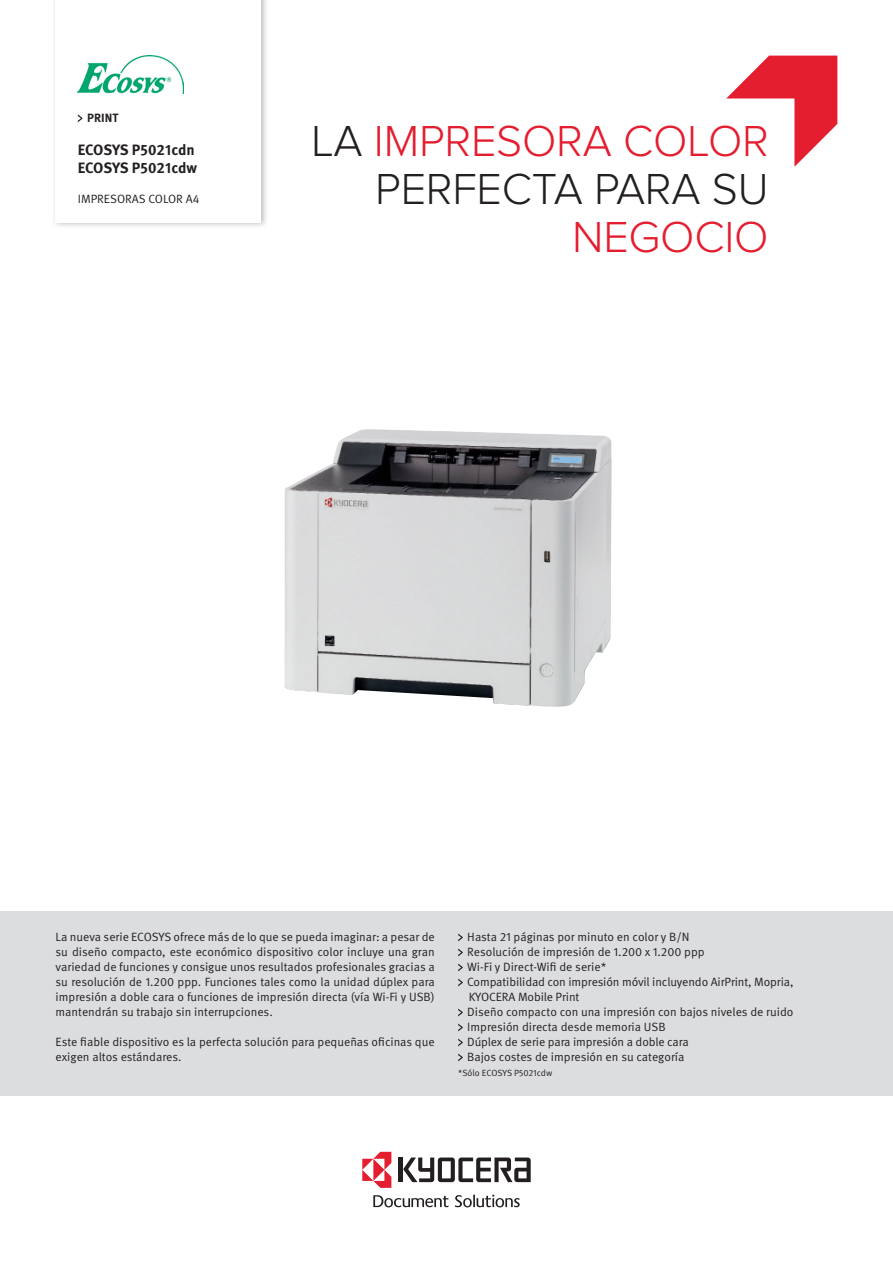
<style>
.page{position:relative;width:893px;height:1263px;background:#fff}
.page>*{position:absolute;margin:0;border:0;box-sizing:border-box;transform-origin:0 0}
.t1{font:300 45px "Proxima Nova";letter-spacing:-.005em;color:#e41d2f}
.t2{font:300 45px "Proxima Nova";letter-spacing:-.005em;color:#231f20}
.Note2{font:700 15px "Meta Pro";letter-spacing:-.005em;color:#231f20}
.Copy1a{font:12px/15px "Meta Pro Norm";letter-spacing:-.005em;color:#231f20}
.Note3{font:12px "Meta Pro Norm";color:#231f20}
.Note1{font:700 12px "Meta Pro";color:#231f20}
.Copy1a-2{font:9px "Meta Pro Norm";letter-spacing:-.005em;color:#231f20}
.s1{color:#231f20}
</style>
<div class="page">
<img style="left:284px;top:429px;width:328px;height:278px">
<div style="left:0;top:911px;width:893px;height:185px;background:#dcdddf"></div>
<div style="left:51px;top:0;width:217px;height:229px;background:#231f20;opacity:.3"></div>
<div style="left:56px;top:0;width:205px;height:223px;background:#fff"></div>
<hr style="left:399px;top:1157px;width:4px;height:25px;background:#231f20">
<svg style="left:403px;top:1157px;width:128px;height:25px"></svg>
<svg style="left:455px;top:1195px;width:65px;height:12px"></svg>
<svg style="left:373px;top:1195px;width:75px;height:12px"></svg>
<svg style="left:362px;top:1152px;width:29px;height:36px"></svg>
<img style="left:78px;top:56px;width:106px;height:37px">
<svg style="left:726px;top:56px;width:111px;height:111px"></svg>
<svg style="left:458px;top:933px;width:5px;height:8px"></svg>
<svg style="left:458px;top:948px;width:5px;height:8px"></svg>
<svg style="left:458px;top:963px;width:5px;height:8px"></svg>
<svg style="left:458px;top:978px;width:5px;height:8px"></svg>
<svg style="left:458px;top:1008px;width:5px;height:8px"></svg>
<svg style="left:458px;top:1023px;width:5px;height:8px"></svg>
<svg style="left:458px;top:1038px;width:5px;height:8px"></svg>
<svg style="left:458px;top:1053px;width:5px;height:8px"></svg>
<svg style="left:78px;top:114px;width:4px;height:8px"></svg>
<p class="Note1" style="left:87px;top:109px;width:33px">PRINT</p>
<p class="Note2" style="left:78px;top:138px;width:118px">ECOSYS P5021cdn</p>
<p class="Note2" style="left:78px;top:156px;width:121px">ECOSYS P5021cdw</p>
<p class="Note3" style="left:78px;top:190px;width:123px">IMPRESORAS COLOR A4</p>
<p class="t1" style="left:311px;top:115px;width:459px"><span class="s1">LA</span> IMPRESORA COLOR</p>
<p class="t2" style="left:375px;top:163px;width:395px">PERFECTA PARA SU</p>
<p class="t1" style="left:572px;top:211px;width:198px">NEGOCIO</p>
<p class="Copy1a" style="left:56px;top:929px;width:381px;text-align:justify">La nueva serie ECOSYS ofrece más de lo que se pueda imaginar: a pesar de su diseño compacto, este económico dispositivo color incluye una gran variedad de funciones y consigue unos resultados profesionales gracias a su resolución de 1.200 ppp. Funciones tales como la unidad dúplex para impresión a doble cara o funciones de impresión directa (vía Wi-Fi y USB) mantendrán su trabajo sin interrupciones.</p>
<p class="Copy1a" style="left:56px;top:1034px;width:381px">Este fiable dispositivo es la perfecta solución para pequeñas oficinas que exigen altos estándares.</p>
<p class="Copy1a" style="left:467px;top:929px;width:224px">Hasta 21 páginas por minuto en color y B/N</p>
<p class="Copy1a" style="left:467px;top:944px;width:239px">Resolución de impresión de 1.200 x 1.200 ppp</p>
<p class="Copy1a" style="left:467px;top:959px;width:141px">Wi-Fi y Direct-Wifi de serie*</p>
<p class="Copy1a" style="left:467px;top:974px;width:328px">Compatibilidad con impresión móvil incluyendo AirPrint, Mopria,<br>KYOCERA Mobile Print</p>
<p class="Copy1a" style="left:467px;top:1004px;width:328px">Diseño compacto con una impresión con bajos niveles de ruido</p>
<p class="Copy1a" style="left:467px;top:1019px;width:200px">Impresión directa desde memoria USB</p>
<p class="Copy1a" style="left:467px;top:1034px;width:223px">Dúplex de serie para impresión a doble cara</p>
<p class="Copy1a" style="left:467px;top:1049px;width:219px">Bajos costes de impresión en su categoría</p>
<p class="Copy1a-2" style="left:458px;top:1066px;width:96px">*Sólo ECOSYS P5021cdw</p>
</div>
